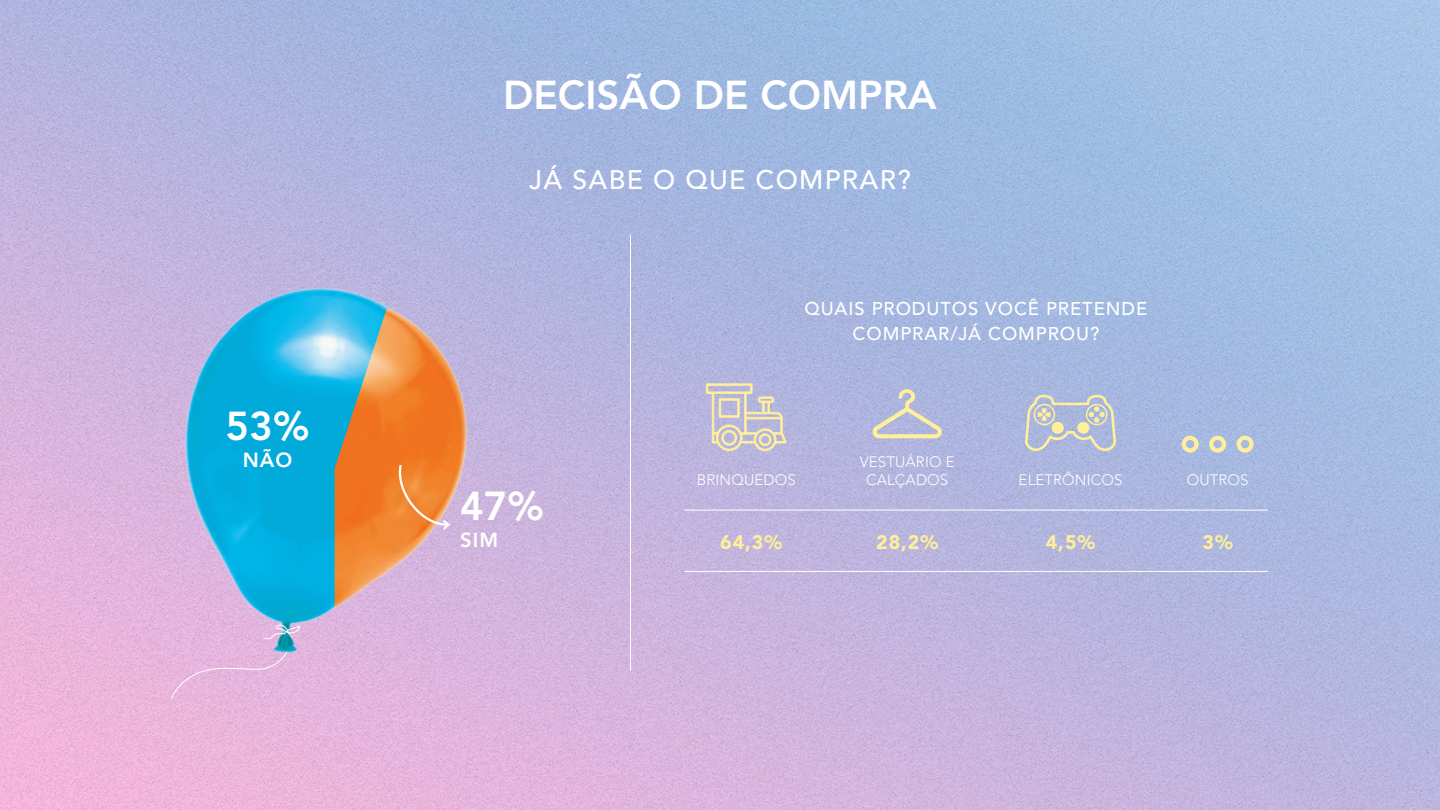
<style>
.page{position:relative;width:1440px;height:810px;background:#fff}
.page>*{position:absolute;margin:0;border:0;box-sizing:border-box;transform-origin:0 0}
.t1{font:800 40.05px "Avenir LT Std";color:#fff}
.t2{font:500 26.7px "Avenir LT Std";letter-spacing:.05em;color:#fff}
.t3{font:800 20.25px "Avenir LT Std";letter-spacing:.05em;color:#fff}
.t4{font:900 19.5px "Avenir LT Std";color:#ffef9b}
.t5{font:500 18.38px "Avenir LT Std";letter-spacing:.05em;color:#fff}
.t6{font:300 15px "Avenir LT Std";letter-spacing:.01em;color:#fff}
</style>
<div class="page">
<img style="left:0;top:0;width:1440px;height:810px">
<img style="left:398px;top:275px;width:124px;height:397px">
<img style="left:130px;top:265px;width:268px;height:407px">
<svg style="left:171px;top:624px;width:129px;height:75px;background:#deb5dc"></svg>
<svg style="left:395px;top:462px;width:57px;height:70px;background:#ef8f49"></svg>
<hr style="left:684px;top:510px;width:584px;height:1px;background:#fff">
<hr style="left:684px;top:571px;width:584px;height:1px;background:#fff">
<div style="left:1182px;top:436px;width:17px;height:17px;border:4px solid #ffef9b;border-radius:50%"></div>
<div style="left:1209px;top:436px;width:17px;height:17px;border:4px solid #ffef9b;border-radius:50%"></div>
<div style="left:1237px;top:436px;width:17px;height:17px;border:4px solid #ffef9b;border-radius:50%"></div>
<hr style="left:630px;top:235px;width:1px;height:436px;background:#fff">
<svg style="left:872px;top:389px;width:70px;height:49px;background:#bec1cf"></svg>
<svg style="left:705px;top:383px;width:83px;height:73px;background:#c9c4cb"></svg>
<svg style="left:1024px;top:393px;width:93px;height:61px;background:#bcc3ce"></svg>
<p class="t1" style="left:226px;top:402px;width:85px">53%</p>
<p class="t3" style="left:243px;top:448px;width:51px">NÃO</p>
<p class="t1" style="left:503px;top:72px;width:435px">DECISÃO DE COMPRA</p>
<p class="t2" style="left:529px;top:165px;width:383px">JÁ SABE O QUE COMPRAR?</p>
<p class="t5" style="left:805px;top:298px;width:344px">QUAIS PRODUTOS VOCÊ PRETENDE</p>
<p class="t5" style="left:853px;top:323px;width:248px">COMPRAR/JÁ COMPROU?</p>
<p class="t6" style="left:860px;top:453px;width:96px">VESTUÁRIO E</p>
<p class="t1" style="left:460px;top:482px;width:85px">47%</p>
<p class="t3" style="left:460px;top:528px;width:40px">SIM</p>
<p class="t6" style="left:697px;top:471px;width:100px">BRINQUEDOS</p>
<p class="t6" style="left:866px;top:471px;width:84px">CALÇADOS</p>
<p class="t6" style="left:1019px;top:471px;width:105px">ELETRÔNICOS</p>
<p class="t6" style="left:1187px;top:471px;width:63px">OUTROS</p>
<p class="t4" style="left:720px;top:531px;width:63px">64,3%</p>
<p class="t4" style="left:876px;top:531px;width:63px">28,2%</p>
<p class="t4" style="left:1046px;top:531px;width:51px">4,5%</p>
<p class="t4" style="left:1203px;top:531px;width:32px">3%</p>
</div>
